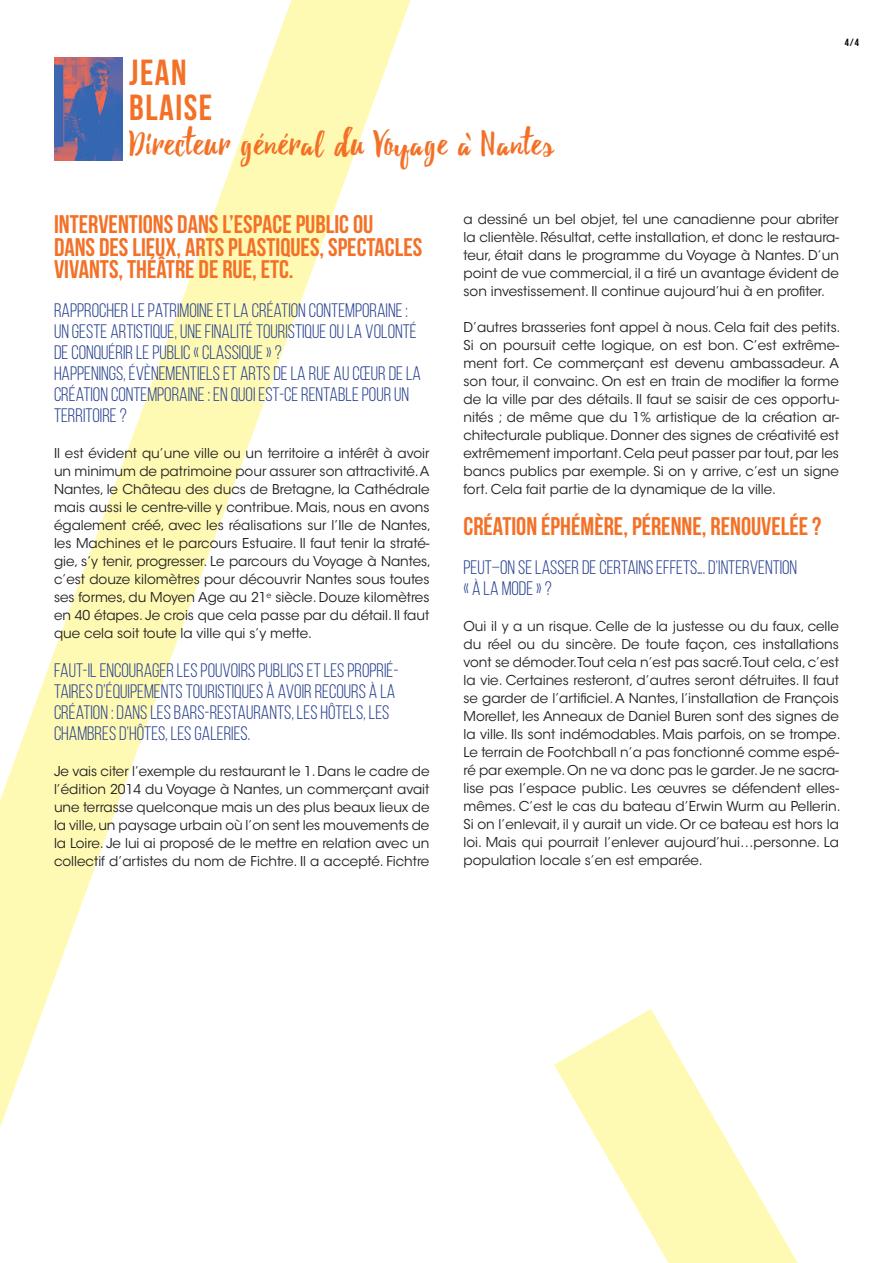
<style>
.page{position:relative;width:893px;height:1263px;background:#fff}
.page>*{position:absolute;margin:0;border:0;box-sizing:border-box;transform-origin:0 0}
.t1{font:36.3px "Debby";letter-spacing:.04em;color:#f37127}
.t2{font:700 36.3px/34.8px "Bebas Neue";letter-spacing:.04em;color:#f37127}
.t3{font:700 25.5px/22.5px "Bebas Neue";color:#f37127}
.t4{font:19.5px/21px "Bebas Neue";color:#253f8e}
.t5{font:13.5px/18px "ITC Avant Garde Std";color:#231f20;text-align:justify}
.t6{font:700 10.5px "Bebas Neue";color:#040503}
</style>
<div class="page">
<svg style="left:0;top:0;width:411px;height:1128px"></svg>
<svg style="left:554px;top:1009px;width:244px;height:254px"></svg>
<img style="left:54px;top:58px;width:68px;height:102px">
<h1 class="t2" style="left:129px;top:54px;width:84px">JEAN<br>BLAISE</h1>
<h1 class="t1" style="left:129px;top:122px;width:426px">Directeur général du Voyage a Nantes</h1>
<p class="t6" style="left:845px;top:37px;width:15px">4/4</p>
<h2 class="t3" style="left:54px;top:213px;width:370px">INTERVENTIONS DANS L’ESPACE PUBLIC OU<br>DANS DES LIEUX, ARTS PLASTIQUES, SPECTACLES<br>VIVANTS, THÉÂTRE DE RUE, ETC.</h2>
<p class="t4" style="left:54px;top:300px;width:369px">RAPPROCHER LE PATRIMOINE ET LA CRÉATION CONTEMPORAINE :<br>UN GESTE ARTISTIQUE, UNE FINALITÉ TOURISTIQUE OU LA VOLONTÉ DE CONQUÉRIR LE PUBLIC « CLASSIQUE » ?<br>HAPPENINGS, ÉVÈNEMENTIELS ET ARTS DE LA RUE AU CŒUR DE LA CRÉATION CONTEMPORAINE : EN QUOI EST-CE RENTABLE POUR UN TERRITOIRE ?</p>
<p class="t5" style="left:54px;top:444px;width:379px;text-align:left">Il est évident qu’une ville ou un territoire a intérêt à avoir un minimum de patrimoine pour assurer son attractivité. A Nantes, le Château des ducs de Bretagne, la Cathédrale mais aussi le centre-ville y contribue. Mais, nous en avons également créé, avec les réalisations sur l’Ile de Nantes, les Machines et le parcours Estuaire. Il faut tenir la straté&shy;gie, s’y tenir, progresser. Le parcours du Voyage à Nantes, c’est douze kilomètres pour découvrir Nantes sous toutes ses formes, du Moyen Age au 21<sup>e</sup> siècle. Douze kilomètres en 40 étapes. Je crois que cela passe par du détail. Il faut que cela soit toute la ville qui s’y mette.</p>
<h3 class="t4" style="left:54px;top:660px;width:346px">FAUT-IL ENCOURAGER LES POUVOIRS PUBLICS ET LES PROPRIÉ-TAIRES D’ÉQUIPEMENTS TOURISTIQUES À AVOIR RECOURS À LA CRÉATION : DANS LES BARS-RESTAURANTS, LES HÔTELS, LES CHAMBRES D’HÔTES, LES GALERIES.</h3>
<p class="t5" style="left:54px;top:762px;width:377px">Je vais citer l’exemple du restaurant le 1. Dans le cadre de l’édition 2014 du Voyage à Nantes, un commerçant avait une terrasse quelconque mais un des plus beaux lieux de la ville, un paysage urbain où l’on sent les mouvements de la Loire. Je lui ai proposé de le mettre en relation avec un collectif d’artistes du nom de Fichtre. Il a accepté. Fichtre</p>
<p class="t5" style="left:463px;top:210px;width:377px">a dessiné un bel objet, tel une canadienne pour abriter la clientèle. Résultat, cette installation, et donc le restaura&shy;teur, était dans le programme du Voyage à Nantes. D’un point de vue commercial, il a tiré un avantage évident de son investissement. Il continue aujourd’hui à en profiter.</p>
<p class="t5" style="left:463px;top:318px;width:378px">D’autres brasseries font appel à nous. Cela fait des petits.<br>Si on poursuit cette logique, on est bon. C’est extrême&shy;ment fort. Ce commerçant est devenu ambassadeur. A son tour, il convainc. On est en train de modifier la forme de la ville par des détails. Il faut se saisir de ces opportu&shy;nités ; de même que du 1% artistique de la création ar&shy;chitecturale publique. Donner des signes de créativité est extrêmement important. Cela peut passer par tout, par les bancs publics par exemple. Si on y arrive, c’est un signe fort. Cela fait partie de la dynamique de la ville.</p>
<h2 class="t3" style="left:463px;top:514px;width:359px">CRÉATION ÉPHÉMÈRE, PÉRENNE, RENOUVELÉE ?</h2>
<h3 class="t4" style="left:463px;top:556px;width:335px">PEUT–ON SE LASSER DE CERTAINS EFFETS…. D’INTERVENTION « À LA MODE » ?</h3>
<p class="t5" style="left:463px;top:617px;width:379px;text-align:left">Oui il y a un risque. Celle de la justesse ou du faux, celle du réel ou du sincère. De toute façon, ces installations vont se démoder.Tout cela n’est pas sacré.Tout cela, c’est la vie. Certaines resteront, d’autres seront détruites. Il faut se garder de l’artificiel. A Nantes, l’installation de François Morellet, les Anneaux de Daniel Buren sont des signes de la ville. Ils sont indémodables. Mais parfois, on se trompe.<br>Le terrain de Footchball n’a pas fonctionné comme espé&shy;ré par exemple. On ne va donc pas le garder. Je ne sacra&shy;lise pas l’espace public. Les œuvres se défendent elles&shy;mêmes. C’est le cas du bateau d’Erwin Wurm au Pellerin.<br>Si on l’enlevait, il y aurait un vide. Or ce bateau est hors la loi. Mais qui pourrait l’enlever aujourd’hui…personne. La population locale s’en est emparée.</p>
</div>
